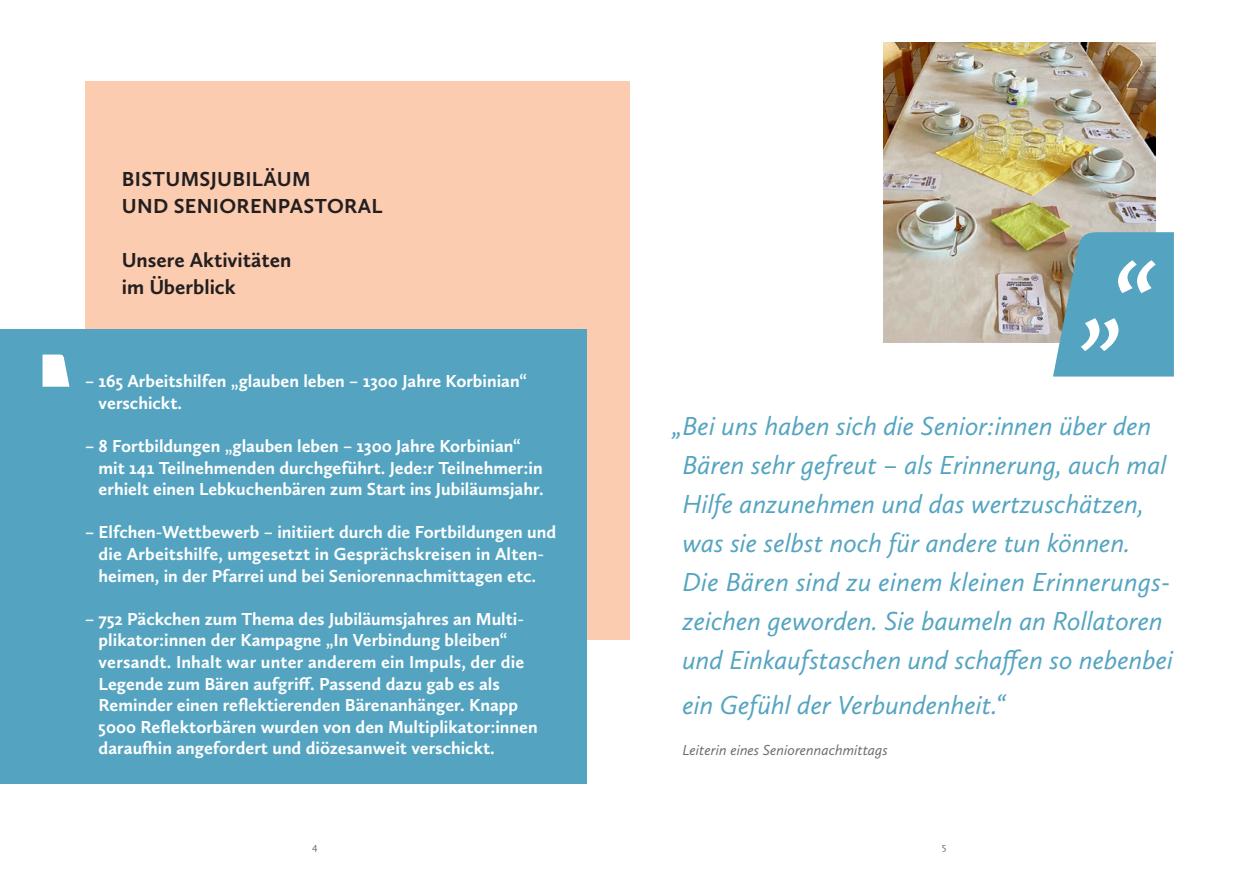
<style>
.page{position:relative;width:1259px;height:893px;background:#fff}
.page>*{position:absolute;margin:0;border:0;box-sizing:border-box;transform-origin:0 0}
.t1{font:italic 27px/39px "Calluna Sans";color:#54a4c1}
.t2{font:700 21px/27px "Calluna Sans";letter-spacing:.015em;color:#231f20}
.t3{font:700 18px/21.6px "Calluna Sans";color:#fff}
.t4{font:italic 15px "Calluna Sans";color:#6c6d70}
.t5{font:10.5px "Calluna Sans";color:#6c6d70}
</style>
<div class="page">
<div style="left:85px;top:81px;width:544px;height:558px;background:#fcccb0"></div>
<div style="left:0;top:330px;width:587px;height:454px;background:#54a4c1"></div>
<svg style="left:43px;top:354px;width:26px;height:33px"></svg>
<img style="left:883px;top:43px;width:272px;height:300px">
<svg style="left:1053px;top:232px;width:121px;height:145px;background:#68a7bb"></svg>
<p class="t2" style="left:122px;top:165px;width:262px">BISTUMSJUBILÄUM<br>UND SENIORENPASTORAL</p>
<p class="t2" style="left:122px;top:246px;width:171px">Unsere Aktivitäten im Überblick</p>
<p class="t3" style="left:99px;top:370px;width:430px;text-indent:-14px">– 165 Arbeitshilfen „glauben leben – 1300 Jahre Korbinian“ verschickt.</p>
<p class="t3" style="left:99px;top:435px;width:446px;text-indent:-14px">– 8 Fortbildungen „glauben leben – 1300 Jahre Korbinian“ mit 141 Teilnehmenden durchgeführt. Jede:r Teilnehmer:in erhielt einen Lebkuchenbären zum Start ins Jubiläumsjahr.</p>
<p class="t3" style="left:85px;top:521px;width:473px;text-align:center">– Elfchen-Wettbewerb – initiiert durch die Fortbildungen und die Arbeitshilfe, umgesetzt in Gesprächskreisen in Alten&shy;heimen, in der Pfarrei und bei Seniorennachmittagen etc.</p>
<p class="t3" style="left:99px;top:608px;width:440px;text-indent:-14px">– 752 Päckchen zum Thema des Jubiläumsjahres an Multi&shy;plikator:innen der Kampagne „In Verbindung bleiben“ versandt. Inhalt war unter anderem ein Impuls, der die Legende zum Bären aufgriff. Passend dazu gab es als Reminder einen reflektierenden Bärenanhänger. Knapp 5000 Reflektorbären wurden von den Multiplikator:innen daraufhin angefordert und diözesanweit verschickt.</p>
<p class="t1" style="left:682px;top:406px;width:492px;text-indent:-10px">„Bei uns haben sich die Senior:innen über den Bären sehr gefreut – als Erinnerung, auch mal Hilfe anzunehmen und das wertzuschätzen, was sie selbst noch für andere tun können.<br>Die Bären sind zu einem kleinen Erinnerungs&shy;zeichen geworden. Sie baumeln an Rollatoren und Einkaufstaschen und schaffen so nebenbei</p>
<h1 class="t1" style="left:682px;top:685px;width:324px">ein Gefühl der Verbundenheit.“</h1>
<p class="t4" style="left:682px;top:741px;width:207px">Leiterin eines Seniorennachmittags</p>
<p class="t5" style="left:312px;top:840px;width:7px">4</p>
<p class="t5" style="left:942px;top:840px;width:6px">5</p>
</div>
